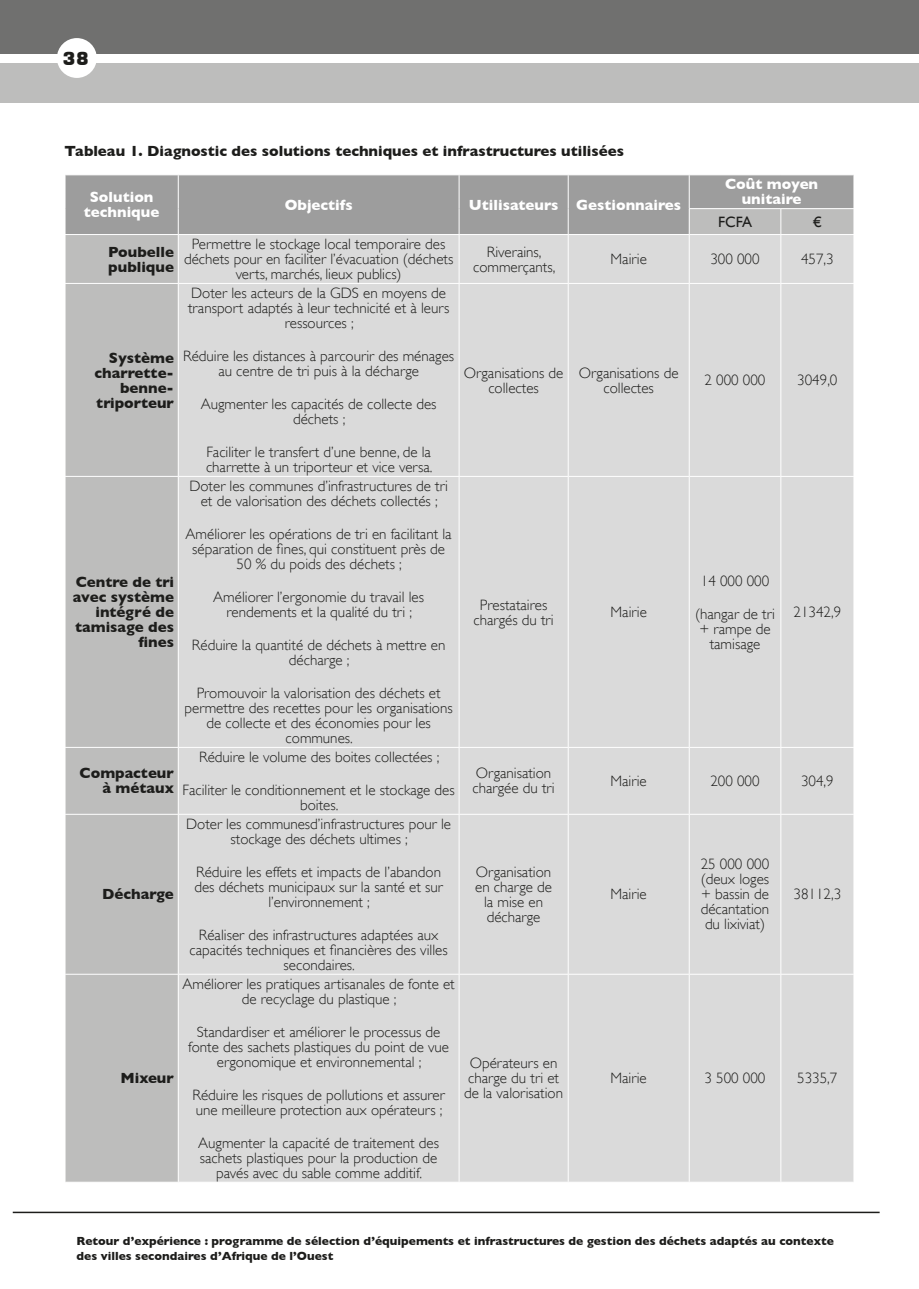
<style>
.page{position:relative;width:919px;height:1289px;background:#fff}
.page>*{position:absolute;margin:0;border:0;box-sizing:border-box;transform-origin:0 0}
.t1{font:18px "Square 721 Blk Normal";color:#1d1d1b}
.t2{font:300 15px/15px "Gill Sans";color:#1d1d1b;text-align:center}
.t3{font:700 15px/15px "Gill Sans";color:#1d1d1b;text-align:right}
.t4{font:700 15px/15px "Gill Sans";color:#fff;text-align:center}
.t5{font:15px "Gill Sans";color:#1d1d1b}
.t6{font:700 12px/14.4px "Gill Sans";color:#1d1d1b}
</style>
<div class="page">
<div style="left:0;top:0;width:906px;height:53px;background:#70706f"></div>
<div style="left:0;top:64px;width:906px;height:39px;background:#bdbdbc"></div>
<div style="left:57px;top:38px;width:40px;height:40px;background:#fff;border-radius:50%"></div>
<div style="left:906px;top:0;width:12px;height:53px;background:#70706f"></div>
<div style="left:906px;top:64px;width:12px;height:39px;background:#bdbdbc"></div>
<hr style="left:13px;top:1211px;width:866px;height:2px;background:#1d1d1b">
<div style="left:66px;top:235px;width:112px;height:946px;background:#bdbdbc"></div>
<div style="left:179px;top:235px;width:674px;height:946px;background:#dadada"></div>
<svg style="left:65px;top:175px;width:789px;height:59px;background:#a1a1a1"></svg>
<hr style="left:458px;top:235px;width:1px;height:48px;background:#fff">
<hr style="left:567px;top:235px;width:1px;height:48px;background:#fff">
<hr style="left:688px;top:235px;width:1px;height:48px;background:#fff">
<hr style="left:780px;top:235px;width:1px;height:48px;background:#fff">
<hr style="left:65px;top:283px;width:113px;height:1px;background:#fff">
<hr style="left:178px;top:283px;width:281px;height:1px;background:#fff">
<hr style="left:459px;top:283px;width:109px;height:1px;background:#fff">
<hr style="left:458px;top:284px;width:1px;height:192px;background:#fff">
<hr style="left:568px;top:283px;width:121px;height:1px;background:#fff">
<hr style="left:567px;top:284px;width:1px;height:192px;background:#fff">
<hr style="left:689px;top:283px;width:91px;height:1px;background:#fff">
<hr style="left:688px;top:284px;width:1px;height:192px;background:#fff">
<hr style="left:780px;top:283px;width:74px;height:1px;background:#fff">
<hr style="left:780px;top:284px;width:1px;height:192px;background:#fff">
<hr style="left:65px;top:476px;width:113px;height:1px;background:#fff">
<hr style="left:178px;top:476px;width:281px;height:1px;background:#fff">
<hr style="left:459px;top:476px;width:109px;height:1px;background:#fff">
<hr style="left:458px;top:477px;width:1px;height:270px;background:#fff">
<hr style="left:568px;top:476px;width:121px;height:1px;background:#fff">
<hr style="left:567px;top:477px;width:1px;height:270px;background:#fff">
<hr style="left:689px;top:476px;width:91px;height:1px;background:#fff">
<hr style="left:688px;top:477px;width:1px;height:270px;background:#fff">
<hr style="left:780px;top:476px;width:74px;height:1px;background:#fff">
<hr style="left:780px;top:477px;width:1px;height:270px;background:#fff">
<hr style="left:65px;top:747px;width:113px;height:1px;background:#fff">
<hr style="left:178px;top:747px;width:281px;height:1px;background:#fff">
<hr style="left:459px;top:747px;width:109px;height:1px;background:#fff">
<hr style="left:458px;top:747px;width:1px;height:67px;background:#fff">
<hr style="left:568px;top:747px;width:121px;height:1px;background:#fff">
<hr style="left:567px;top:747px;width:1px;height:67px;background:#fff">
<hr style="left:689px;top:747px;width:91px;height:1px;background:#fff">
<hr style="left:688px;top:747px;width:1px;height:67px;background:#fff">
<hr style="left:780px;top:747px;width:74px;height:1px;background:#fff">
<hr style="left:780px;top:747px;width:1px;height:67px;background:#fff">
<hr style="left:65px;top:814px;width:113px;height:1px;background:#fff">
<hr style="left:178px;top:814px;width:281px;height:1px;background:#fff">
<hr style="left:459px;top:814px;width:109px;height:1px;background:#fff">
<hr style="left:458px;top:814px;width:1px;height:159px;background:#fff">
<hr style="left:568px;top:814px;width:121px;height:1px;background:#fff">
<hr style="left:567px;top:814px;width:1px;height:159px;background:#fff">
<hr style="left:689px;top:814px;width:91px;height:1px;background:#fff">
<hr style="left:688px;top:814px;width:1px;height:159px;background:#fff">
<hr style="left:780px;top:814px;width:74px;height:1px;background:#fff">
<hr style="left:780px;top:814px;width:1px;height:159px;background:#fff">
<hr style="left:65px;top:973px;width:113px;height:1px;background:#fff">
<hr style="left:178px;top:973px;width:281px;height:1px;background:#fff">
<hr style="left:459px;top:973px;width:109px;height:1px;background:#fff">
<hr style="left:458px;top:974px;width:1px;height:207px;background:#fff">
<hr style="left:568px;top:973px;width:121px;height:1px;background:#fff">
<hr style="left:567px;top:974px;width:1px;height:207px;background:#fff">
<hr style="left:689px;top:973px;width:91px;height:1px;background:#fff">
<hr style="left:688px;top:974px;width:1px;height:207px;background:#fff">
<hr style="left:780px;top:973px;width:74px;height:1px;background:#fff">
<hr style="left:780px;top:974px;width:1px;height:207px;background:#fff">
<p class="t1" style="left:63px;top:47px;width:28px">38</p>
<p class="t3" style="left:65px;top:143px;width:561px">Tableau 1. Diagnostic des solutions techniques et infrastructures utilisées</p>
<p class="t4" style="left:84px;top:190px;width:77px">Solution technique</p>
<p class="t4" style="left:285px;top:197px;width:69px">Objectifs</p>
<p class="t4" style="left:469px;top:197px;width:214px">Utilisateurs Gestionnaires</p>
<p class="t4" style="left:725px;top:177px;width:95px">Coût moyen unitaire</p>
<p class="t5" style="left:718px;top:213px;width:35px">FCFA</p>
<p class="t5" style="left:812px;top:213px;width:11px">€</p>
<p class="t3" style="left:108px;top:244px;width:67px;text-align:left">Poubelle publique</p>
<p class="t2" style="left:184px;top:237px;width:271px">Permettre le stockage local temporaire des déchets pour en faciliter l’évacuation (déchets verts, marchés, lieux publics)</p>
<p class="t2" style="left:473px;top:244px;width:84px">Riverains, commerçants,</p>
<p class="t2" style="left:610px;top:252px;width:38px">Mairie</p>
<p class="t2" style="left:710px;top:252px;width:51px">300 000</p>
<p class="t2" style="left:801px;top:252px;width:34px">457,3</p>
<p class="t3" style="left:94px;top:350px;width:81px">Système charrette&shy;benne&shy;triporteur</p>
<p class="t2" style="left:188px;top:285px;width:263px">Doter les acteurs de la GDS en moyens de transport adaptés à leur technicité et à leurs ressources ;</p>
<p class="t2" style="left:183px;top:348px;width:272px">Réduire les distances à parcourir des ménages au centre de tri puis à la décharge</p>
<p class="t2" style="left:201px;top:396px;width:237px">Augmenter les capacités de collecte des déchets ;</p>
<p class="t2" style="left:206px;top:444px;width:228px;text-align:left">Faciliter le transfert d’une benne, de la charrette à un triporteur et vice versa.</p>
<p class="t2" style="left:464px;top:365px;width:101px">Organisations de collectes</p>
<p class="t2" style="left:579px;top:365px;width:101px">Organisations de collectes</p>
<p class="t2" style="left:704px;top:372px;width:62px">2 000 000</p>
<p class="t2" style="left:797px;top:372px;width:42px">3049,0</p>
<p class="t3" style="left:73px;top:574px;width:103px">Centre de tri avec système intégré de tamisage des fines</p>
<p class="t2" style="left:189px;top:478px;width:260px">Doter les communes d’infrastructures de tri et de valorisation des déchets collectés ;</p>
<p class="t2" style="left:186px;top:526px;width:267px">Améliorer les opérations de tri en facilitant la séparation de fines, qui constituent près de<br>50 % du poids des déchets ;</p>
<p class="t2" style="left:213px;top:589px;width:212px">Améliorer l’ergonomie du travail les rendements et la qualité du tri ;</p>
<p class="t2" style="left:192px;top:637px;width:255px">Réduire la quantité de déchets à mettre en décharge ;</p>
<p class="t2" style="left:184px;top:685px;width:270px">Promouvoir la valorisation des déchets et permettre des recettes pour les organisations de collecte et des économies pour les communes.</p>
<p class="t2" style="left:473px;top:597px;width:82px">Prestataires chargés du tri</p>
<p class="t2" style="left:610px;top:604px;width:38px">Mairie</p>
<p class="t2" style="left:700px;top:573px;width:70px">14 000 000</p>
<p class="t2" style="left:695px;top:606px;width:81px">(hangar de tri + rampe de tamisage</p>
<p class="t2" style="left:793px;top:604px;width:49px">21342,9</p>
<p class="t3" style="left:80px;top:765px;width:96px">Compacteur à métaux</p>
<p class="t2" style="left:199px;top:749px;width:242px">Réduire le volume des boites collectées ;</p>
<p class="t2" style="left:182px;top:782px;width:274px">Faciliter le conditionnement et le stockage des boites.</p>
<p class="t2" style="left:472px;top:766px;width:84px;text-align:left">Organisation chargée du tri</p>
<p class="t2" style="left:610px;top:773px;width:38px">Mairie</p>
<p class="t2" style="left:710px;top:773px;width:51px">200 000</p>
<p class="t2" style="left:801px;top:773px;width:34px">304,9</p>
<p class="t3" style="left:102px;top:886px;width:73px">Décharge</p>
<p class="t2" style="left:186px;top:816px;width:266px">Doter les communesd’infrastructures pour le stockage des déchets ultimes ;</p>
<p class="t2" style="left:194px;top:864px;width:250px">Réduire les effets et impacts de l’abandon des déchets municipaux sur la santé et sur l’environnement ;</p>
<p class="t2" style="left:189px;top:927px;width:259px">Réaliser des infrastructures adaptées aux capacités techniques et financières des villes secondaires.</p>
<p class="t2" style="left:475px;top:864px;width:78px">Organisation en charge de la mise en décharge</p>
<p class="t2" style="left:610px;top:886px;width:38px">Mairie</p>
<p class="t2" style="left:700px;top:856px;width:70px;text-align:justify">25 000 000 (deux loges + bassin de décantation du lixiviat)</p>
<p class="t2" style="left:793px;top:886px;width:49px">38112,3</p>
<p class="t3" style="left:120px;top:1070px;width:55px">Mixeur</p>
<p class="t2" style="left:182px;top:976px;width:274px">Améliorer les pratiques artisanales de fonte et de recyclage du plastique ;</p>
<p class="t2" style="left:188px;top:1024px;width:262px">Standardiser et améliorer le processus de fonte des sachets plastiques du point de vue ergonomique et environnemental ;</p>
<p class="t2" style="left:192px;top:1087px;width:254px;text-align:left">Réduire les risques de pollutions et assurer une meilleure protection aux opérateurs ;</p>
<p class="t2" style="left:198px;top:1135px;width:242px">Augmenter la capacité de traitement des sachets plastiques pour la production de pavés avec du sable comme additif.</p>
<p class="t2" style="left:464px;top:1055px;width:100px">Opérateurs en charge du tri et de la valorisation</p>
<p class="t2" style="left:610px;top:1070px;width:38px">Mairie</p>
<p class="t2" style="left:704px;top:1070px;width:62px">3 500 000</p>
<p class="t2" style="left:797px;top:1070px;width:42px">5335,7</p>
<p class="t6" style="left:77px;top:1233px;width:758px">Retour d’expérience : programme de sélection d’équipements et infrastructures de gestion des déchets adaptés au contexte des villes secondaires d’Afrique de l’Ouest</p>
</div>
